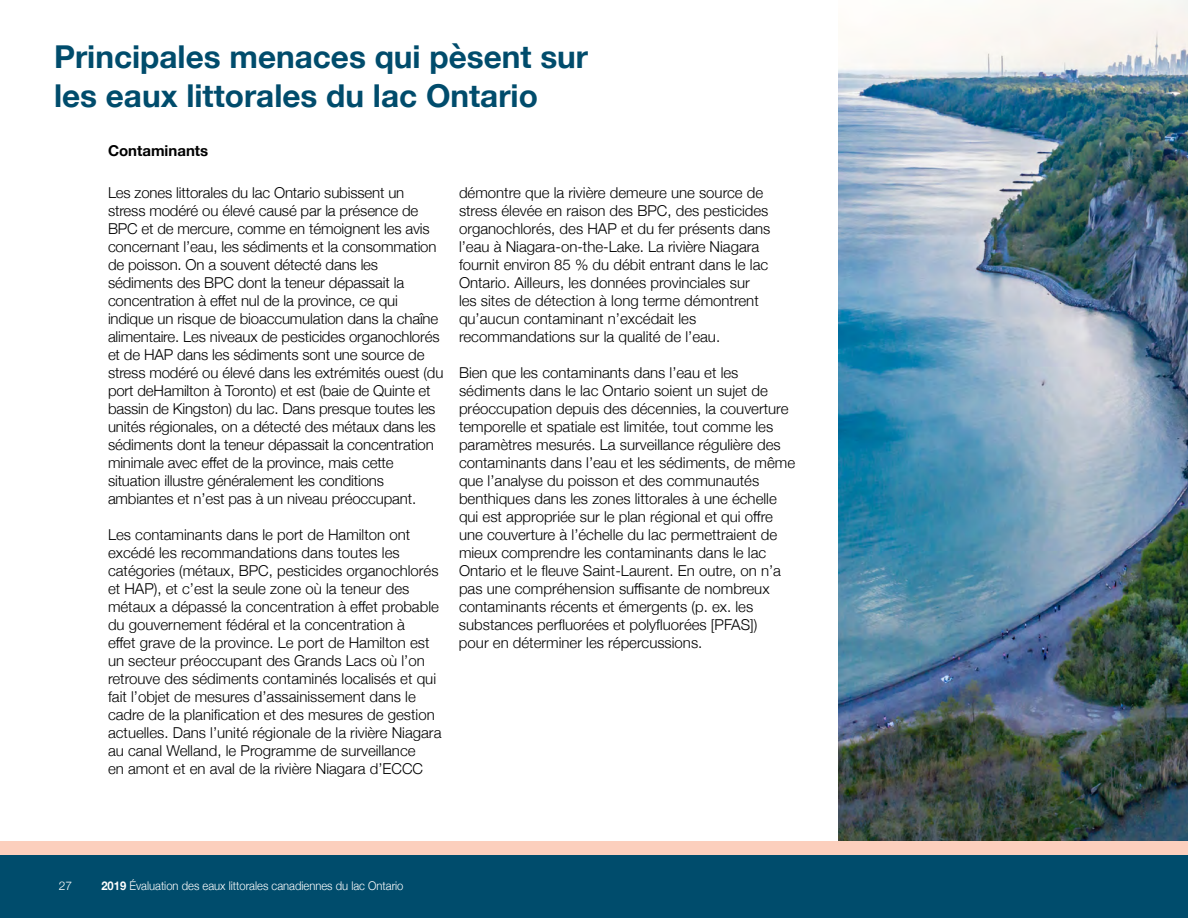
<style>
.page{position:relative;width:1188px;height:918px;background:#fff}
.page>*{position:absolute;margin:0;border:0;box-sizing:border-box;transform-origin:0 0}
.t1{font:700 31.5px/39px "Helvetica Neue";color:#004c6c}
.t2{font:300 15px/18px "Helvetica Neue";color:#000}
.t3{font:700 15px "Helvetica Neue";color:#000}
.t4{font:300 12px "Helvetica Neue";color:#fff;scale:.94 1}
.t5{font:300 12px "Helvetica Neue";color:#fff}
.s1{font-weight:700}
</style>
<div class="page">
<div style="left:0;top:847px;width:1188px;height:71px;background:#004c6c"></div>
<div style="left:0;top:841px;width:1188px;height:13px;background:#fccfbd"></div>
<img style="left:838px;top:0;width:350px;height:841px">
<h1 class="t1" style="left:54px;top:38px;width:536px">Principales menaces qui pèsent sur les eaux littorales du lac Ontario</h1>
<p class="t3" style="left:108px;top:139px;width:102px">Contaminants</p>
<p class="t2" style="left:108px;top:183px;width:337px">Les zones littorales du lac Ontario subissent un stress modéré ou élevé causé par la présence de BPC et de mercure, comme en témoignent les avis concernant l’eau, les sédiments et la consommation de poisson. On a souvent détecté dans les sédiments des BPC dont la teneur dépassait la concentration à effet nul de la province, ce qui indique un risque de bioaccumulation dans la chaîne alimentaire. Les niveaux de pesticides organochlorés et de HAP dans les sédiments sont une source de stress modéré ou élevé dans les extrémités ouest (du port deHamilton à Toronto) et est (baie de Quinte et bassin de Kingston) du lac. Dans presque toutes les unités régionales, on a détecté des métaux dans les sédiments dont la teneur dépassait la concentration minimale avec effet de la province, mais cette situation illustre généralement les conditions ambiantes et n’est pas à un niveau préoccupant.</p>
<p class="t2" style="left:108px;top:525px;width:335px">Les contaminants dans le port de Hamilton ont excédé les recommandations dans toutes les catégories (métaux, BPC, pesticides organochlorés et HAP), et c’est la seule zone où la teneur des métaux a dépassé la concentration à effet probable du gouvernement fédéral et la concentration à<br>effet grave de la province. Le port de Hamilton est un secteur préoccupant des Grands Lacs où l’on retrouve des sédiments contaminés localisés et qui fait l’objet de mesures d’assainissement dans le cadre de la planification et des mesures de gestion actuelles. Dans l’unité régionale de la rivière Niagara au canal Welland, le Programme de surveillance<br>en amont et en aval de la rivière Niagara d’ECCC</p>
<p class="t2" style="left:459px;top:183px;width:313px">démontre que la rivière demeure une source de stress élevée en raison des BPC, des pesticides organochlorés, des HAP et du fer présents dans l’eau à Niagara-on-the-Lake. La rivière Niagara fournit environ 85 % du débit entrant dans le lac Ontario. Ailleurs, les données provinciales sur les sites de détection à long terme démontrent qu’aucun contaminant n’excédait les recommandations sur la qualité de l’eau.</p>
<p class="t2" style="left:459px;top:363px;width:338px">Bien que les contaminants dans l’eau et les sédiments dans le lac Ontario soient un sujet de préoccupation depuis des décennies, la couverture temporelle et spatiale est limitée, tout comme les paramètres mesurés. La surveillance régulière des contaminants dans l’eau et les sédiments, de même que l’analyse du poisson et des communautés benthiques dans les zones littorales à une échelle qui est appropriée sur le plan régional et qui offre une couverture à l’échelle du lac permettraient de mieux comprendre les contaminants dans le lac Ontario et le fleuve Saint-Laurent. En outre, on n’a pas une compréhension suffisante de nombreux contaminants récents et émergents (p. ex. les substances perfluorées et polyfluorées [PFAS])<br>pour en déterminer les répercussions.</p>
<p class="t5" style="left:59px;top:876px;width:15px">27</p>
<p class="t4" style="left:101px;top:876px;width:323px"><span class="s1">2019</span> Évaluation des eaux littorales canadiennes du lac Ontario</p>
</div>
